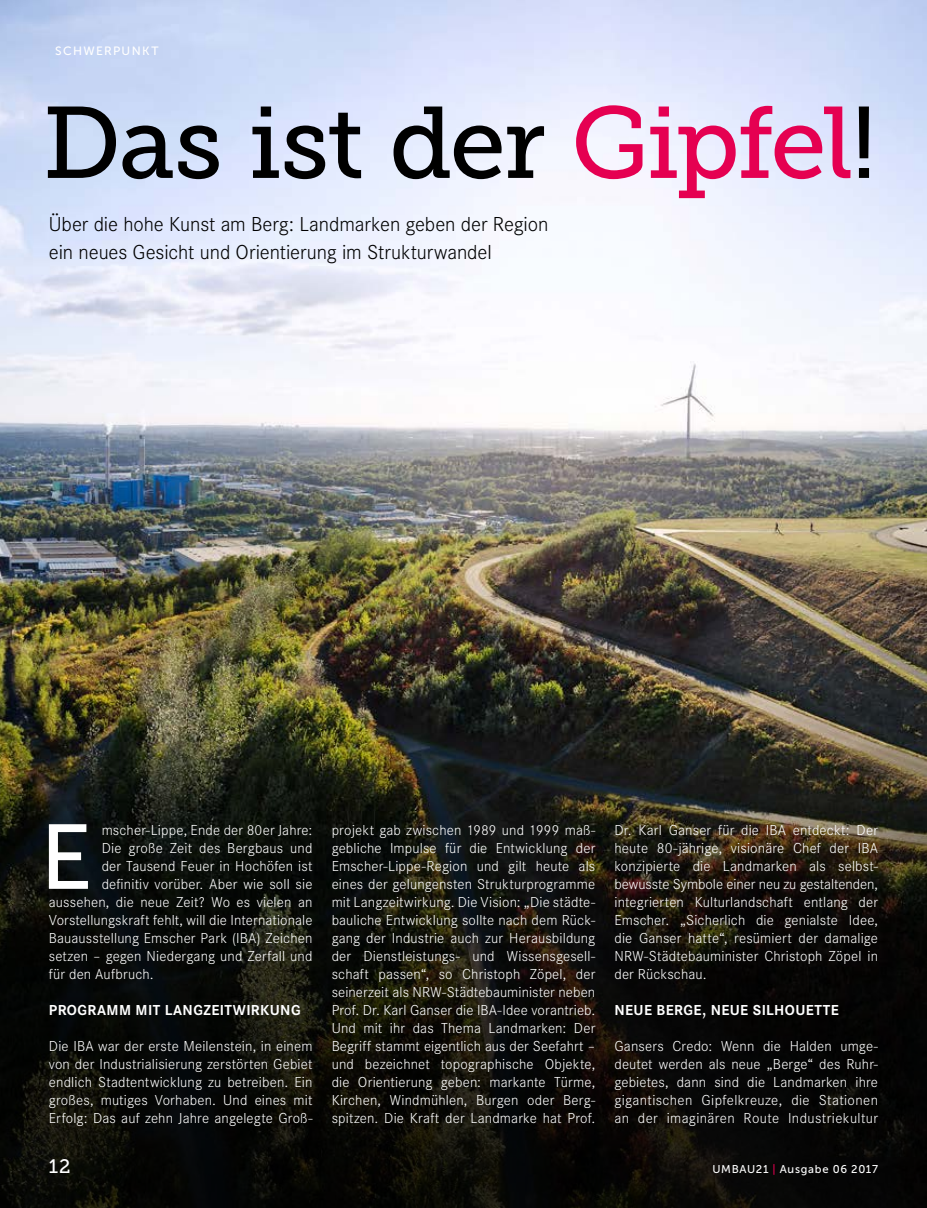
<style>
.page{position:relative;width:927px;height:1208px;background:#fff}
.page>*{position:absolute;margin:0;border:0;box-sizing:border-box;transform-origin:0 0}
.t1{font:101.1px "Museo Slab 500";letter-spacing:-.025em;color:#000}
.t2{font:91.5px "Museo Sans 500";color:#fff}
.t3{font:300 21px/28.5px "Corporate S";letter-spacing:-.005em;color:#000}
.t4{font:19.5px "Museo Slab 500";color:#fff}
.t5{font:300 15px/18px "Corporate S";letter-spacing:.01em;color:#fff;text-align:justify}
.t6{font:700 15px "Corporate S";letter-spacing:.025em;color:#fff}
.t7{font:12px "Museo Sans 500";letter-spacing:.11em;color:#fff}
.t8{font:11.25px "Museo Sans 500";letter-spacing:.06em;color:#fff}
.s1{color:#e50051}
</style>
<div class="page">
<img style="left:0;top:0;width:927px;height:750px">
<svg style="left:0;top:750px;width:927px;height:458px;fill:#090a07"></svg>
<p class="t7" style="left:55px;top:45px;width:105px">SCHWERPUNKT</p>
<h1 class="t1" style="left:43px;top:87px;width:835px">Das ist der <span class="s1">Gipfel</span>!</h1>
<h3 class="t3" style="left:49px;top:210px;width:501px">Über die hohe Kunst am Berg: Landmarken geben der Region ein neues Gesicht und Orientierung im Strukturwandel</h3>
<h2 class="t2" style="left:40px;top:807px;width:54px">E</h2>
<p class="t5" style="left:102px;top:821px;width:212px">mscher-Lippe, Ende der 80er Jahre:</p>
<p class="t5" style="left:102px;top:839px;width:212px">Die große Zeit des Bergbaus und</p>
<p class="t5" style="left:102px;top:857px;width:212px">der Tausend Feuer in Hochöfen ist</p>
<p class="t5" style="left:102px;top:875px;width:212px">definitiv vorüber. Aber wie soll sie</p>
<p class="t5" style="left:49px;top:893px;width:265px">aussehen, die neue Zeit? Wo es vielen an</p>
<p class="t5" style="left:49px;top:911px;width:265px">Vorstellungskraft fehlt, will die Internationale</p>
<p class="t5" style="left:49px;top:929px;width:265px">Bauausstellung Emscher Park (IBA) Zeichen</p>
<p class="t5" style="left:49px;top:947px;width:265px">setzen – gegen Niedergang und Zerfall und</p>
<p class="t5" style="left:49px;top:965px;width:106px">für den Aufbruch.</p>
<p class="t6" style="left:49px;top:1001px;width:253px">PROGRAMM MIT LANGZEITWIRKUNG</p>
<p class="t5" style="left:49px;top:1037px;width:265px">Die IBA war der erste Meilenstein, in einem von der Industrialisierung zerstörten Gebiet endlich Stadtentwicklung zu betreiben. Ein großes, mutiges Vorhaben. Und eines mit Erfolg: Das auf zehn Jahre angelegte Groß-</p>
<p class="t5" style="left:332px;top:821px;width:265px">projekt gab zwischen 1989 und 1999 maß&shy;gebliche Impulse für die Entwicklung der Emscher-Lippe-Region und gilt heute als eines der gelungensten Strukturprogramme mit Langzeitwirkung. Die Vision: „Die städte&shy;bauliche Entwicklung sollte nach dem Rück&shy;gang der Industrie auch zur Herausbildung der Dienstleistungs- und Wissensgesell&shy;schaft passen“, so Christoph Zöpel, der seinerzeit als NRW-Städtebauminister neben Prof. Dr. Karl Ganser die IBA-Idee vorantrieb.<br>Und mit ihr das Thema Landmarken: Der Begriff stammt eigentlich aus der Seefahrt – und bezeichnet topographische Objekte, die Orientierung geben: markante Türme, Kirchen, Windmühlen, Burgen oder Berg&shy;spitzen. Die Kraft der Landmarke hat Prof.</p>
<p class="t5" style="left:614px;top:821px;width:265px">Dr. Karl Ganser für die IBA entdeckt: Der heute 80-jährige, visionäre Chef der IBA konzipierte die Landmarken als selbst&shy;bewusste Symbole einer neu zu gestaltenden, integrierten Kulturlandschaft entlang der Emscher. „Sicherlich die genialste Idee, die Ganser hatte“, resümiert der damalige NRW-Städtebauminister Christoph Zöpel in der Rückschau.</p>
<p class="t6" style="left:614px;top:1001px;width:226px">NEUE BERGE, NEUE SILHOUETTE</p>
<p class="t5" style="left:614px;top:1037px;width:265px">Gansers Credo: Wenn die Halden umge&shy;deutet werden als neue „Berge“ des Ruhr&shy;gebietes, dann sind die Landmarken ihre gigantischen Gipfelkreuze, die Stationen an der imaginären Route Industriekultur</p>
<h3 class="t4" style="left:49px;top:1155px;width:23px">12</h3>
<p class="t8" style="left:712px;top:1163px;width:167px">UMBAU21 <span class="s1">|</span> Ausgabe 06 2017</p>
</div>
